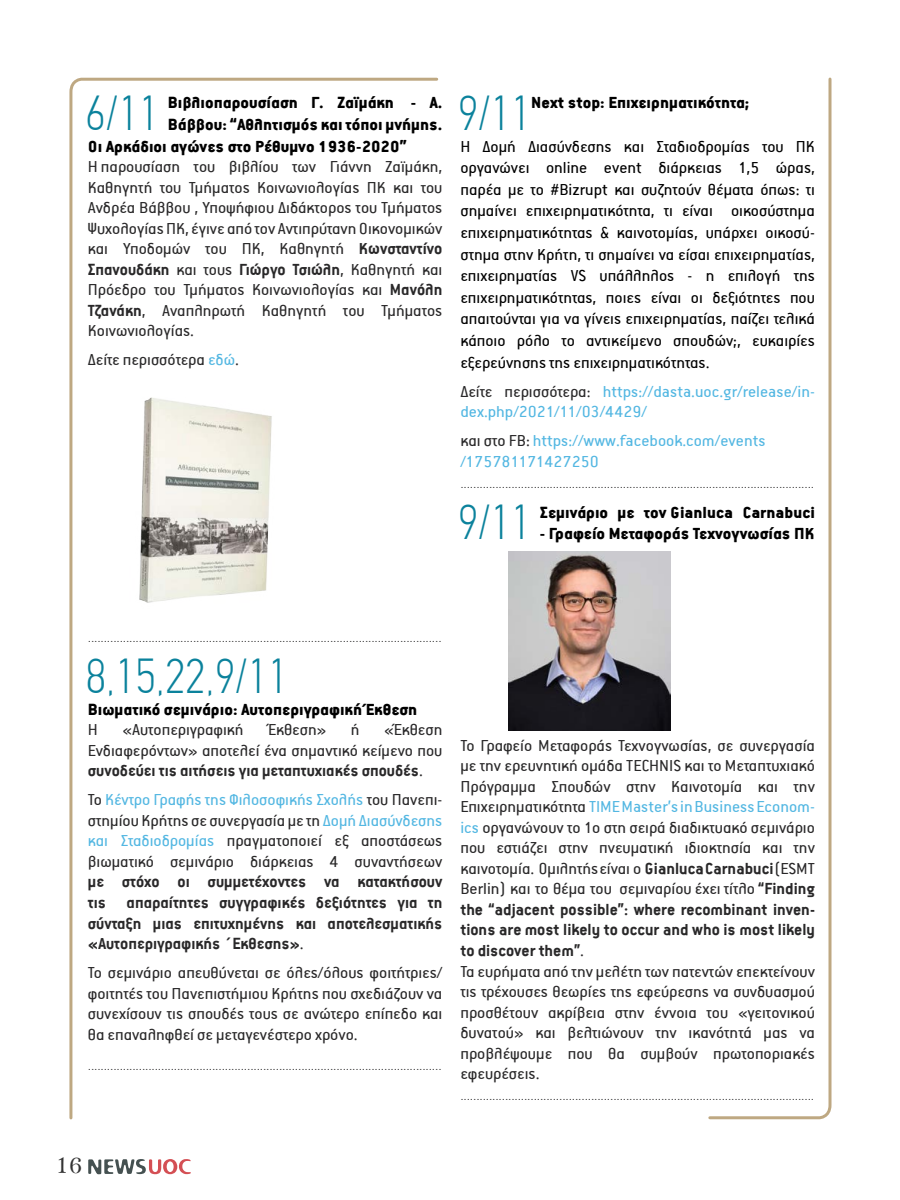
<style>
.page{position:relative;width:900px;height:1200px;background:#fff}
.page>*{position:absolute;margin:0;border:0;box-sizing:border-box;transform-origin:0 0}
.t1{font:100 condensed 49.05px "PF Din Text";color:#0b829c}
.t2{font:21px "Apollonia";color:#333}
.t3{font:18px/20.5px "PF Premier Text";color:#292829;text-align:justify}
.t4{font:18px/21.6px "PF Premier Text";color:#000;text-align:justify}
.t5{font:100 18px "PF Premier Text";color:#292829}
.t6{font:900 18px "PF Premier Text";color:#000}
.t7{font:700 18px/20.5px "PF Premier Text";color:#292829;text-align:justify}
.t8{font:18px/20.5px "PF Premier Text";color:#53b7e2}
.s1{font-weight:700}
.s2{color:#53b7e2}
.s3{color:#292829}
.s4{font-weight:400}
</style>
<div class="page">
<svg style="left:88px;top:1159px;width:103px;height:15px"></svg>
<svg style="left:69px;top:77px;width:370px;height:1043px"></svg>
<svg style="left:708px;top:77px;width:124px;height:1043px"></svg>
<img style="left:94px;top:386px;width:216px;height:226px">
<img style="left:508px;top:551px;width:162px;height:179px">
<h1 class="t1" style="left:86px;top:85px;width:75px">6/11</h1>
<p class="t6" style="left:168px;top:94px;width:276px">Βιβλιοπαρουσίαση Γ. Ζαϊμάκη - Α.</p>
<p class="t6" style="left:168px;top:115px;width:276px">Βάββου: “Αθλητισμός και τόποι μνήμης.</p>
<p class="t6" style="left:88px;top:137px;width:321px">Οι Αρκάδιοι αγώνες στο Ρέθυμνο 1936-2020”</p>
<p class="t3" style="left:88px;top:156px;width:356px">Η παρουσίαση του βιβλίου των Γιάννη Ζαϊμάκη, Καθηγητή του Τμήματος Κοινωνιολογίας ΠΚ και του Ανδρέα Βάββου , Υποψήφιου Διδάκτορος του Τμήματος Ψυχολογίας ΠΚ, έγινε από τον Αντιπρύτανη Οικονομικών και Υποδομών του ΠΚ, Καθηγητή <span class="s1">Κωνσταντίνο Σπανουδάκη</span> και τους <span class="s1">Γιώργο Τσιώλη</span>, Καθηγητή και Πρόεδρο του Τμήματος Κοινωνιολογίας και <span class="s1">Μανόλη Τζανάκη</span>, Αναπληρωτή Καθηγητή του Τμήματος Κοινωνιολογίας.</p>
<p class="t3" style="left:88px;top:350px;width:153px">Δείτε περισσότερα <span class="s2">εδώ</span>.</p>
<h1 class="t1" style="left:458px;top:85px;width:75px">9/11</h1>
<p class="t6" style="left:531px;top:94px;width:220px">Next stop: Επιχειρηματικότητα;</p>
<p class="t4" style="left:460px;top:135px;width:356px">Η Δομή Διασύνδεσης και Σταδιοδρομίας του ΠΚ οργανώνει online event διάρκειας 1,5 ώρας, παρέα με το #Bizrupt και συζητούν θέματα όπως: τι σημαίνει επιχειρηματικότητα, τι είναι οικοσύστημα επιχειρηματικότητας &amp; καινοτομίας, υπάρχει οικοσύ&shy;στημα στην Κρήτη, τι σημαίνει να είσαι επιχειρηματίας, επιχειρηματίας VS υπάλληλος - η επιλογή της επιχειρηματικότητας, ποιες είναι οι δεξιότητες που απαιτούνται για να γίνεις επιχειρηματίας, παίζει τελικά κάποιο ρόλο το αντικείμενο σπουδών;, ευκαιρίες εξερεύνησης της επιχειρηματικότητας.</p>
<p class="t8" style="left:460px;top:381px;width:356px"><span class="s3">Δείτε περισσότερα:</span> https://dasta.uoc.gr/release/in&shy;dex.php/2021/11/03/4429/</p>
<p class="t8" style="left:460px;top:431px;width:307px"><span class="s3">και στο FB:</span> https://www.facebook.com/events /175781171427250</p>
<p class="t5" style="left:460px;top:474px;width:355px">...............................................................................................................</p>
<h1 class="t1" style="left:458px;top:494px;width:75px">9/11</h1>
<p class="t6" style="left:540px;top:503px;width:276px">Σεμινάριο με τον Gianluca Carnabuci</p>
<p class="t6" style="left:540px;top:525px;width:276px">- Γραφείο Μεταφοράς Τεχνογνωσίας ΠΚ</p>
<p class="t5" style="left:88px;top:627px;width:355px">...............................................................................................................</p>
<h1 class="t1" style="left:86px;top:648px;width:204px">8,15,22,9/11</h1>
<p class="t6" style="left:88px;top:700px;width:331px">Βιωματικό σεμινάριο: Αυτοπεριγραφική Έκθεση</p>
<p class="t3" style="left:88px;top:720px;width:11px">Η</p>
<p class="t3" style="left:122px;top:720px;width:123px">«Αυτοπεριγραφική</p>
<p class="t3" style="left:268px;top:720px;width:60px">Έκθεση»</p>
<p class="t3" style="left:351px;top:720px;width:10px">ή</p>
<p class="t3" style="left:88px;top:720px;width:356px;text-indent:296px">«Έκθεση Ενδιαφερόντων» αποτελεί ένα σημαντικό κείμενο που <span class="s1">συνοδεύει τις αιτήσεις για μεταπτυχιακές σπουδές</span>.</p>
<p class="t3" style="left:88px;top:790px;width:356px">Το <span class="s2">Κέντρο Γραφής της Φιλοσοφικής Σχολής</span> του Πανεπι&shy;στημίου Κρήτης σε συνεργασία με τη <span class="s2">Δομή Διασύνδεσης και Σταδιοδρομίας</span> πραγματοποιεί εξ αποστάσεως βιωματικό σεμινάριο διάρκειας 4 συναντήσεων</p>
<p class="t7" style="left:88px;top:872px;width:356px">με στόχο οι συμμετέχοντες να κατακτήσουν τις απαραίτητες συγγραφικές δεξιότητες για τη σύνταξη μιας επιτυχημένης και αποτελεσματικής «Αυτοπεριγραφικής ΄Εκθεσης»<span class="s4">.</span></p>
<p class="t3" style="left:88px;top:962px;width:356px">Το σεμινάριο απευθύνεται σε όλες/όλους φοιτήτριες/ φοιτητές του Πανεπιστήμιου Κρήτης που σχεδιάζουν να συνεχίσουν τις σπουδές τους σε ανώτερο επίπεδο και θα επαναληφθεί σε μεταγενέστερο χρόνο.</p>
<p class="t5" style="left:88px;top:1055px;width:355px">...............................................................................................................</p>
<p class="t3" style="left:460px;top:735px;width:356px;text-align:left">Το Γραφείο Μεταφοράς Τεχνογνωσίας, σε συνεργασία με την ερευνητική ομάδα TECHNIS και το Μεταπτυχιακό Πρόγραμμα Σπουδών στην Καινοτομία και την Επιχειρηματικότητα <span class="s2">TIME Master’s in Business Econom&shy;ics</span> οργανώνουν το 1ο στη σειρά διαδικτυακό σεμινάριο που εστιάζει στην πνευματική ιδιοκτησία και την καινοτομία. Ομιλητής είναι ο <span class="s1">Gianluca Carnabuci</span> (ESMT Berlin) και το θέμα του σεμιναρίου έχει τίτλο <span class="s1">“Finding the “adjacent possible”: where recombinant inven&shy;tions are most likely to occur and who is most likely to discover them”</span>.<br>Τα ευρήματα από την μελέτη των πατεντών επεκτείνουν τις τρέχουσες θεωρίες της εφεύρεσης να συνδυασμού προσθέτουν ακρίβεια στην έννοια του «γειτονικού δυνατού» και βελτιώνουν την ικανότητά μας να προβλέψουμε που θα συμβούν πρωτοποριακές εφευρέσεις.</p>
<p class="t5" style="left:460px;top:1086px;width:355px">...............................................................................................................</p>
<p class="t2" style="left:56px;top:1154px;width:28px">16</p>
</div>
